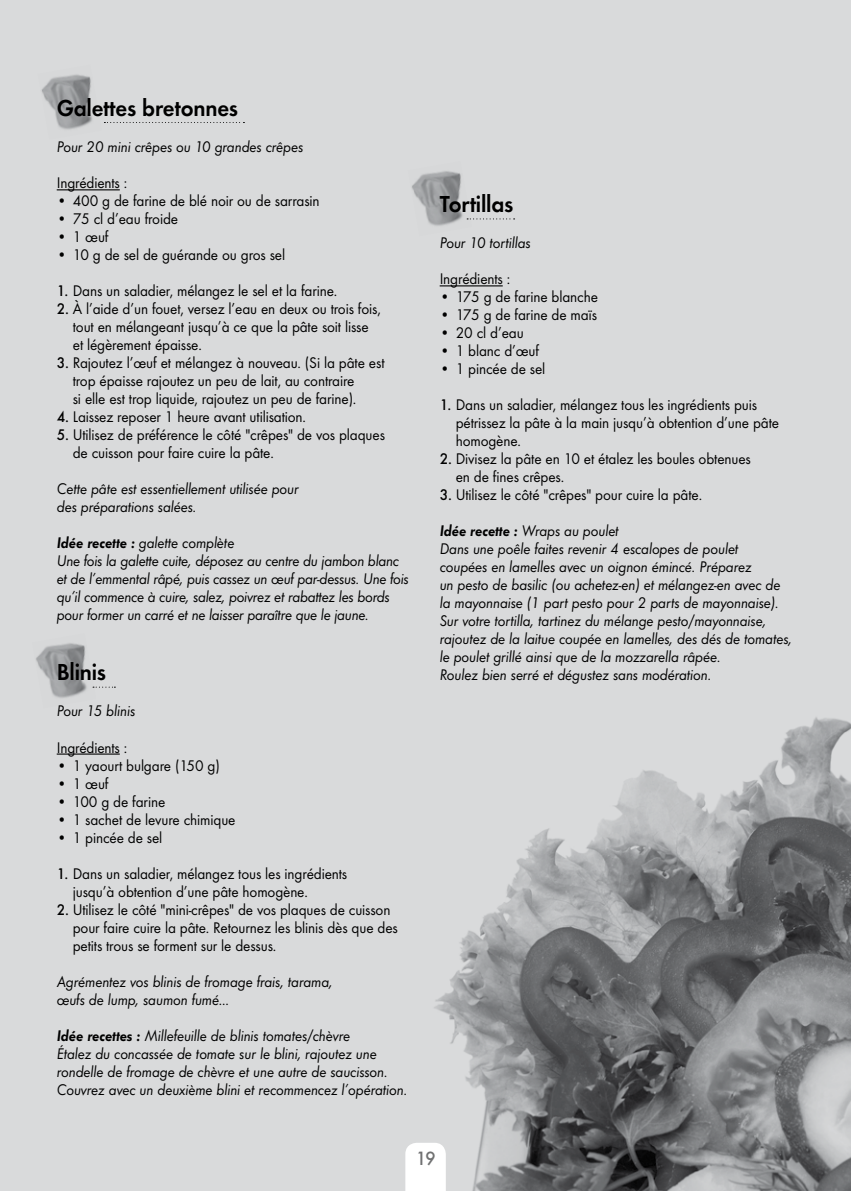
<style>
.page{position:relative;width:851px;height:1191px;background:#fff}
.page>*{position:absolute;margin:0;border:0;box-sizing:border-box;transform-origin:0 0}
.t1{font:600 24px "Futura T";letter-spacing:-.01em;color:#000;scale:.95 1}
.t2{font:500 20px "Futura T";color:#707172;scale:.95 1}
.t3{font:16px/18px "Futura T";letter-spacing:-.01em;color:#000;scale:.95 1}
.t4{font:italic 16px/18px "Futura T";letter-spacing:-.01em;color:#000;scale:.95 1}
.s1{font-weight:500}
.s2{font-weight:600}
</style>
<div class="page">
<div style="left:0;top:0;width:850px;height:1191px;background:#d9dadb"></div>
<img style="left:434px;top:717px;width:416px;height:474px">
<hr style="left:57px;top:189px;width:63px;height:1px;background:#000">
<hr style="left:57px;top:753px;width:63px;height:1px;background:#000">
<hr style="left:439px;top:285px;width:63px;height:1px;background:#000">
<img style="left:41px;top:74px;width:52px;height:56px">
<img style="left:36px;top:643px;width:60px;height:55px">
<img style="left:412px;top:171px;width:59px;height:55px">
<svg style="left:104px;top:122px;width:140px;height:1px"></svg>
<svg style="left:93px;top:686px;width:22px;height:1px"></svg>
<svg style="left:467px;top:218px;width:47px;height:1px"></svg>
<svg style="left:405px;top:1142px;width:41px;height:49px;background:#fcfcfc"></svg>
<h1 class="t1" style="left:57px;top:94px;width:192px">Galettes bretonnes</h1>
<p class="t4" style="left:57px;top:138px;width:261px">Pour 20 mini crêpes ou 10 grandes crêpes</p>
<p class="t3" style="left:57px;top:174px;width:76px">Ingrédients :</p>
<p class="t3" style="left:57px;top:192px;width:278px">• 400 g de farine de blé noir ou de sarrasin</p>
<p class="t3" style="left:57px;top:210px;width:129px">• 75 cl d’eau froide</p>
<p class="t3" style="left:57px;top:228px;width:56px">• 1 œuf</p>
<p class="t3" style="left:57px;top:246px;width:242px">• 10 g de sel de guérande ou gros sel</p>
<p class="t3" style="left:57px;top:282px;width:297px"><span class="s1">1.</span> Dans un saladier, mélangez le sel et la farine.</p>
<p class="t3" style="left:73px;top:300px;width:326px;text-indent:-16px"><span class="s1">2.</span> À l’aide d’un fouet, versez l’eau en deux ou trois fois, tout en mélangeant jusqu’à ce que la pâte soit lisse et légèrement épaisse.</p>
<p class="t3" style="left:73px;top:354px;width:330px;text-indent:-16px"><span class="s1">3.</span> Rajoutez l’œuf et mélangez à nouveau. (Si la pâte est trop épaisse rajoutez un peu de lait, au contraire<br>si elle est trop liquide, rajoutez un peu de farine).</p>
<p class="t3" style="left:57px;top:408px;width:264px"><span class="s1">4.</span> Laissez reposer 1 heure avant utilisation.</p>
<p class="t3" style="left:73px;top:426px;width:330px;text-indent:-16px"><span class="s1">5.</span> Utilisez de préférence le côté "crêpes" de vos plaques de cuisson pour faire cuire la pâte.</p>
<p class="t4" style="left:57px;top:480px;width:256px">Cette pâte est essentiellement utilisée pour des préparations salées.</p>
<p class="t4" style="left:57px;top:534px;width:372px"><span class="s2">Idée recette :</span> galette complète<br>Une fois la galette cuite, déposez au centre du jambon blanc et de l’emmental râpé, puis cassez un œuf par-dessus. Une fois qu’il commence à cuire, salez, poivrez et rabattez les bords pour former un carré et ne laisser paraître que le jaune.</p>
<h1 class="t1" style="left:57px;top:658px;width:53px">Blinis</h1>
<p class="t4" style="left:57px;top:702px;width:84px">Pour 15 blinis</p>
<p class="t3" style="left:57px;top:738px;width:76px">Ingrédients :</p>
<p class="t3" style="left:57px;top:756px;width:173px">• 1 yaourt bulgare (150 g)</p>
<p class="t3" style="left:57px;top:774px;width:56px">• 1 œuf</p>
<p class="t3" style="left:57px;top:792px;width:116px">• 100 g de farine</p>
<p class="t3" style="left:57px;top:810px;width:190px">• 1 sachet de levure chimique</p>
<p class="t3" style="left:57px;top:828px;width:113px">• 1 pincée de sel</p>
<p class="t3" style="left:73px;top:864px;width:290px;text-indent:-16px"><span class="s1">1.</span> Dans un saladier, mélangez tous les ingrédients jusqu’à obtention d’une pâte homogène.</p>
<p class="t3" style="left:73px;top:900px;width:343px;text-indent:-16px"><span class="s1">2.</span> Utilisez le côté "mini-crêpes" de vos plaques de cuisson pour faire cuire la pâte. Retournez les blinis dès que des petits trous se forment sur le dessus.</p>
<p class="t4" style="left:57px;top:972px;width:292px">Agrémentez vos blinis de fromage frais, tarama, œufs de lump, saumon fumé…</p>
<p class="t4" style="left:57px;top:1026px;width:370px"><span class="s2">Idée recettes :</span> Millefeuille de blinis tomates/chèvre<br>Étalez du concassée de tomate sur le blini, rajoutez une rondelle de fromage de chèvre et une autre de saucisson.<br>Couvrez avec un deuxième blini et recommencez l’opération.</p>
<h1 class="t1" style="left:439px;top:190px;width:79px">Tortillas</h1>
<p class="t4" style="left:439px;top:234px;width:97px">Pour 10 tortillas</p>
<p class="t3" style="left:439px;top:270px;width:76px">Ingrédients :</p>
<p class="t3" style="left:439px;top:288px;width:168px">• 175 g de farine blanche</p>
<p class="t3" style="left:439px;top:306px;width:167px">• 175 g de farine de maïs</p>
<p class="t3" style="left:439px;top:324px;width:90px">• 20 cl d’eau</p>
<p class="t3" style="left:439px;top:342px;width:106px">• 1 blanc d’œuf</p>
<p class="t3" style="left:439px;top:360px;width:113px">• 1 pincée de sel</p>
<p class="t3" style="left:455px;top:396px;width:342px;text-indent:-16px"><span class="s1">1.</span> Dans un saladier, mélangez tous les ingrédients puis pétrissez la pâte à la main jusqu’à obtention d’une pâte homogène.</p>
<p class="t3" style="left:455px;top:450px;width:312px;text-indent:-16px"><span class="s1">2.</span> Divisez la pâte en 10 et étalez les boules obtenues en de fines crêpes.</p>
<p class="t3" style="left:439px;top:486px;width:278px"><span class="s1">3.</span> Utilisez le côté "crêpes" pour cuire la pâte.</p>
<p class="t4" style="left:439px;top:522px;width:372px"><span class="s2">Idée recette :</span> Wraps au poulet<br>Dans une poêle faites revenir 4 escalopes de poulet<br>coupées en lamelles avec un oignon émincé. Préparez<br>un pesto de basilic (ou achetez-en) et mélangez-en avec de la mayonnaise (1 part pesto pour 2 parts de mayonnaise).<br>Sur votre tortilla, tartinez du mélange pesto/mayonnaise, rajoutez de la laitue coupée en lamelles, des dés de tomates, le poulet grillé ainsi que de la mozzarella râpée.<br>Roulez bien serré et dégustez sans modération.</p>
<p class="t2" style="left:416px;top:1147px;width:23px">19</p>
</div>
